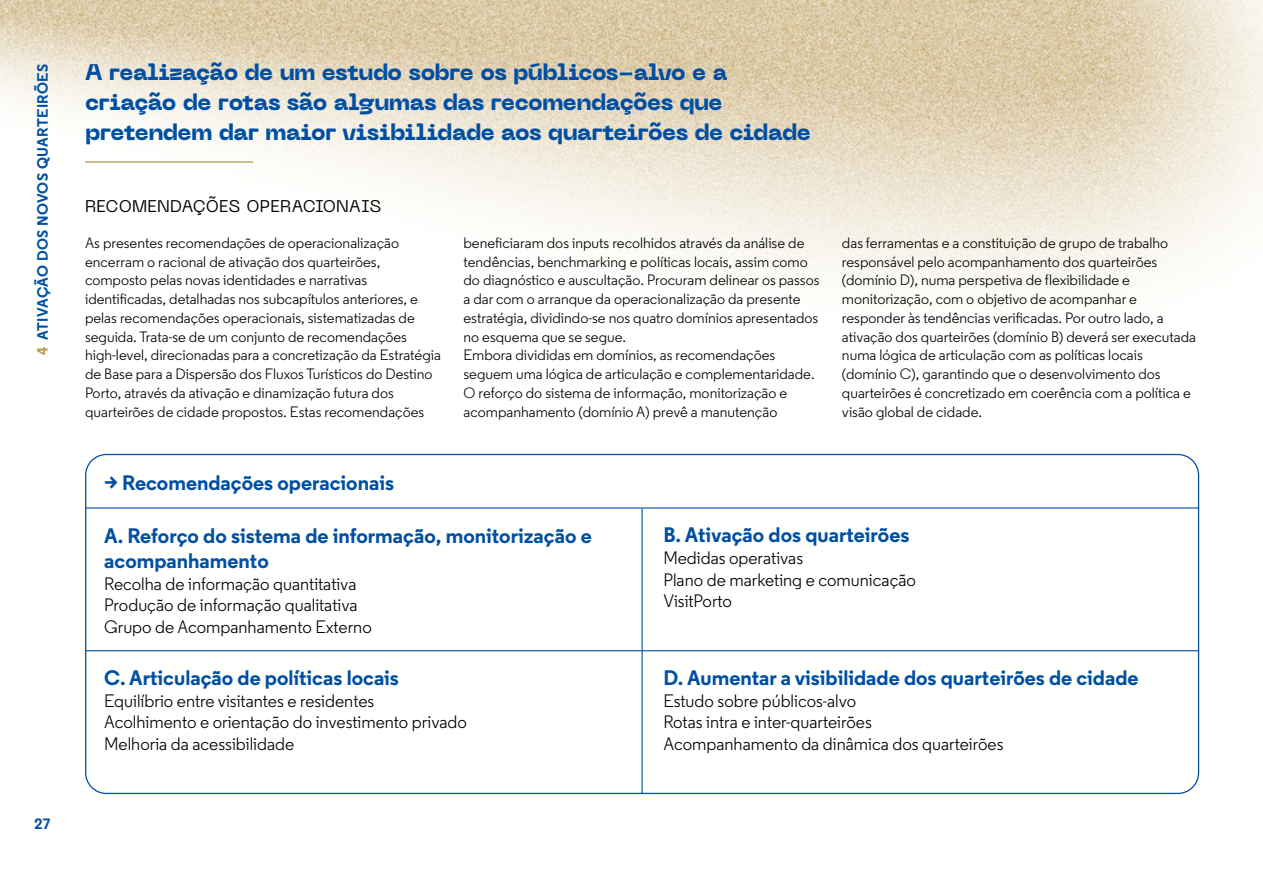
<style>
.page{position:relative;width:1263px;height:893px;background:#fff}
.page>*{position:absolute;margin:0;border:0;box-sizing:border-box;transform-origin:0 0}
.t1{font:800 22.5px/30px "Neue Machina";letter-spacing:-.03em;color:#004fa3}
.t2{font:700 21px/25.2px "Regular";color:#004fa3}
.t3{font:18px/21.6px "Regular";color:#000}
.t4{font:16.8px "Neue Machina";letter-spacing:.005em;color:#000}
.t5{font:15px/18.8px "Regular";color:#000}
.t6{font:700 15px "Regular";letter-spacing:.02em;color:#004fa3}
.s1{color:#ba9652}
</style>
<div class="page">
<img style="left:0;top:0;width:1263px;height:795px">
<hr style="left:85px;top:161px;width:168px;height:2px;background:#ba9652">
<hr style="left:85px;top:650px;width:1114px;height:1px;background:#004fa3">
<hr style="left:85px;top:507px;width:1114px;height:2px;background:#004fa3">
<hr style="left:641px;top:509px;width:2px;height:285px;background:#004fa3">
<p class="t6" style="left:33px;top:355px;width:293px;rotate:-90deg"><span class="s1">4</span> ATIVAÇÃO DOS NOVOS QUARTEIRÕES</p>
<p class="t6" style="left:34px;top:814px;width:18px">27</p>
<h1 class="t1" style="left:85px;top:58px;width:727px">A realização de um estudo sobre os públicos-alvo e a criação de rotas são algumas das recomendações que pretendem dar maior visibilidade aos quarteirões de cidade</h1>
<p class="t4" style="left:85px;top:195px;width:298px">RECOMENDAÇÕES OPERACIONAIS</p>
<p class="t5" style="left:85px;top:233px;width:357px">As presentes recomendações de operacionalização encerram o racional de ativação dos quarteirões, composto pelas novas identidades e narrativas identificadas, detalhadas nos subcapítulos anteriores, e pelas recomendações operacionais, sistematizadas de seguida. Trata-se de um conjunto de recomendações high-level, direcionadas para a concretização da Estratégia de Base para a Dispersão dos Fluxos Turísticos do Destino Porto, através da ativação e dinamização futura dos quarteirões de cidade propostos. Estas recomendações</p>
<h2 class="t2" style="left:104px;top:469px;width:291px">&gt; Recomendações operacionais</h2>
<p class="t5" style="left:463px;top:233px;width:358px">beneficiaram dos inputs recolhidos através da análise de tendências, benchmarking e políticas locais, assim como do diagnóstico e auscultação. Procuram delinear os passos a dar com o arranque da operacionalização da presente estratégia, dividindo-se nos quatro domínios apresentados no esquema que se segue.<br>Embora divididas em domínios, as recomendações seguem uma lógica de articulação e complementaridade.<br>O reforço do sistema de informação, monitorização e acompanhamento (domínio A) prevê a manutenção</p>
<p class="t5" style="left:842px;top:233px;width:356px">das ferramentas e a constituição de grupo de trabalho responsável pelo acompanhamento dos quarteirões (domínio D), numa perspetiva de flexibilidade e monitorização, com o objetivo de acompanhar e responder às tendências verificadas. Por outro lado, a ativação dos quarteirões (domínio B) deverá ser executada numa lógica de articulação com as políticas locais (domínio C), garantindo que o desenvolvimento dos quarteirões é concretizado em coerência com a política e visão global de cidade.</p>
<h2 class="t2" style="left:104px;top:523px;width:489px">A. Reforço do sistema de informação, monitorização e acompanhamento</h2>
<p class="t3" style="left:104px;top:573px;width:269px">Recolha de informação quantitativa<br>Produção de informação qualitativa<br>Grupo de Acompanhamento Externo</p>
<h2 class="t2" style="left:104px;top:665px;width:296px">C. Articulação de políticas locais</h2>
<p class="t3" style="left:104px;top:689px;width:364px">Equilíbrio entre visitantes e residentes<br>Acolhimento e orientação do investimento privado<br>Melhoria da acessibilidade</p>
<h2 class="t2" style="left:663px;top:522px;width:248px">B. Ativação dos quarteirões</h2>
<p class="t3" style="left:663px;top:547px;width:254px">Medidas operativas<br>Plano de marketing e comunicação<br>VisitPorto</p>
<h2 class="t2" style="left:663px;top:665px;width:477px">D. Aumentar a visibilidade dos quarteirões de cidade</h2>
<p class="t3" style="left:663px;top:689px;width:342px">Estudo sobre públicos-alvo<br>Rotas intra e inter-quarteirões<br>Acompanhamento da dinâmica dos quarteirões</p>
</div>
